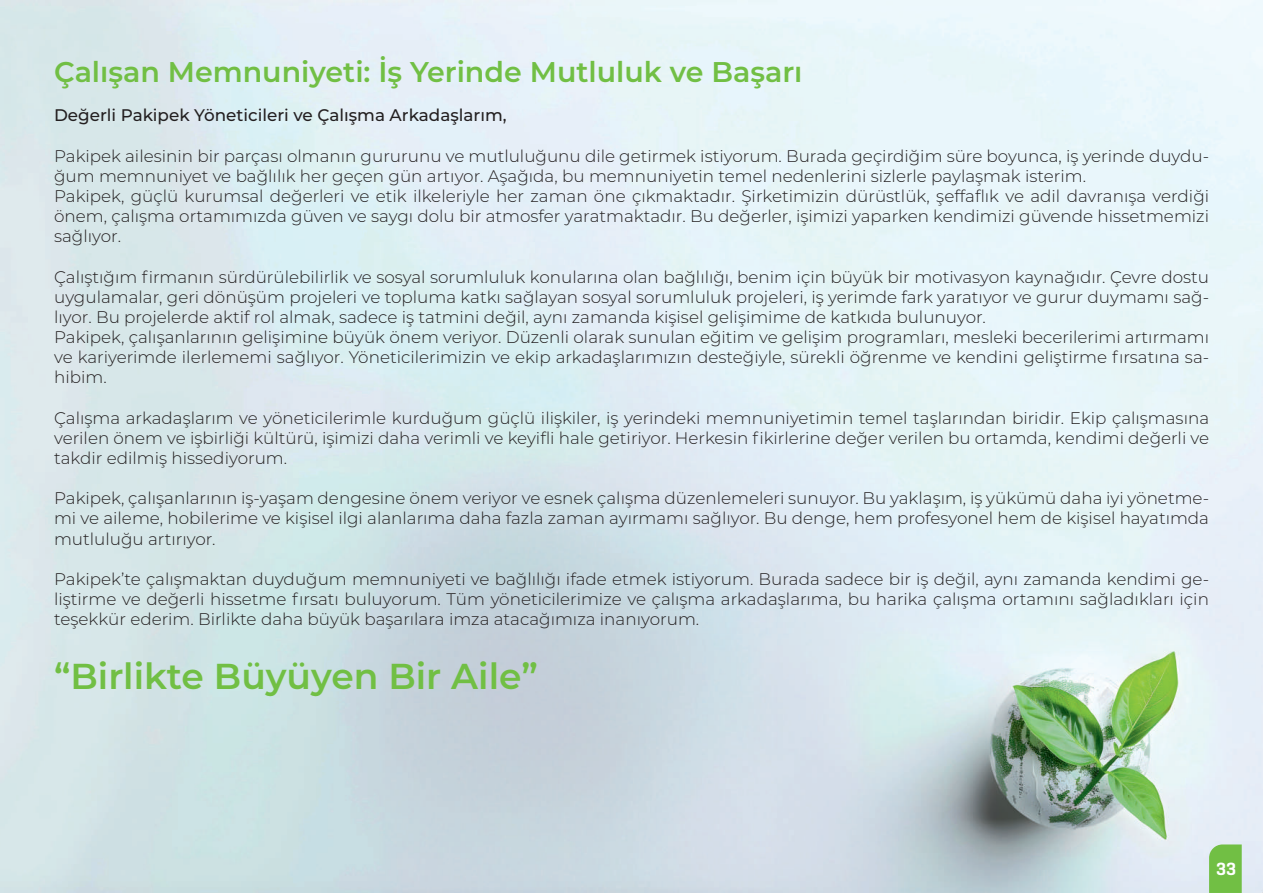
<style>
.page{position:relative;width:1263px;height:893px;background:#fff}
.page>*{position:absolute;margin:0;border:0;box-sizing:border-box;transform-origin:0 0}
.t1{font:600 36px "Montserrat";color:#71bf44}
.t2{font:600 28.5px "Montserrat";color:#71bf44}
.t3{font:600 18px "Geogrotesque";color:#fff}
.t4{font:300 16.8px/20.1px "Montserrat";color:#231f20;text-align:justify}
.t5{font:500 16.8px "Montserrat";color:#231f20}
</style>
<div class="page">
<img style="left:0;top:0;width:1263px;height:893px">
<svg style="left:1209px;top:844px;width:33px;height:49px;background:#76c04b"></svg>
<h2 class="t2" style="left:54px;top:51px;width:750px">Çalışan Memnuniyeti: İş Yerinde Mutluluk ve Başarı</h2>
<p class="t5" style="left:54px;top:104px;width:454px">Değerli Pakipek Yöneticileri ve Çalışma Arkadaşlarım,</p>
<p class="t4" style="left:54px;top:145px;width:1156px;text-align:left">Pakipek ailesinin bir parçası olmanın gururunu ve mutluluğunu dile getirmek istiyorum. Burada geçirdiğim süre boyunca, iş yerinde duydu&shy;ğum memnuniyet ve bağlılık her geçen gün artıyor. Aşağıda, bu memnuniyetin temel nedenlerini sizlerle paylaşmak isterim.<br>Pakipek, güçlü kurumsal değerleri ve etik ilkeleriyle her zaman öne çıkmaktadır. Şirketimizin dürüstlük, şeffaflık ve adil davranışa verdiği önem, çalışma ortamımızda güven ve saygı dolu bir atmosfer yaratmaktadır. Bu değerler, işimizi yaparken kendimizi güvende hissetmemizi sağlıyor.</p>
<p class="t4" style="left:54px;top:266px;width:1156px;text-align:left">Çalıştığım firmanın sürdürülebilirlik ve sosyal sorumluluk konularına olan bağlılığı, benim için büyük bir motivasyon kaynağıdır. Çevre dostu uygulamalar, geri dönüşüm projeleri ve topluma katkı sağlayan sosyal sorumluluk projeleri, iş yerimde fark yaratıyor ve gurur duymamı sağ&shy;lıyor. Bu projelerde aktif rol almak, sadece iş tatmini değil, aynı zamanda kişisel gelişimime de katkıda bulunuyor.<br>Pakipek, çalışanlarının gelişimine büyük önem veriyor. Düzenli olarak sunulan eğitim ve gelişim programları, mesleki becerilerimi artırmamı ve kariyerimde ilerlememi sağlıyor. Yöneticilerimizin ve ekip arkadaşlarımızın desteğiyle, sürekli öğrenme ve kendini geliştirme fırsatına sa&shy;hibim.</p>
<p class="t4" style="left:54px;top:407px;width:1156px">Çalışma arkadaşlarım ve yöneticilerimle kurduğum güçlü ilişkiler, iş yerindeki memnuniyetimin temel taşlarından biridir. Ekip çalışmasına verilen önem ve işbirliği kültürü, işimizi daha verimli ve keyifli hale getiriyor. Herkesin fikirlerine değer verilen bu ortamda, kendimi değerli ve takdir edilmiş hissediyorum.</p>
<p class="t4" style="left:54px;top:488px;width:1156px">Pakipek, çalışanlarının iş-yaşam dengesine önem veriyor ve esnek çalışma düzenlemeleri sunuyor. Bu yaklaşım, iş yükümü daha iyi yönetme&shy;mi ve aileme, hobilerime ve kişisel ilgi alanlarıma daha fazla zaman ayırmamı sağlıyor. Bu denge, hem profesyonel hem de kişisel hayatımda mutluluğu artırıyor.</p>
<p class="t4" style="left:54px;top:568px;width:1156px">Pakipek’te çalışmaktan duyduğum memnuniyeti ve bağlılığı ifade etmek istiyorum. Burada sadece bir iş değil, aynı zamanda kendimi ge&shy;liştirme ve değerli hissetme fırsatı buluyorum. Tüm yöneticilerimize ve çalışma arkadaşlarıma, bu harika çalışma ortamını sağladıkları için teşekkür ederim. Birlikte daha büyük başarılara imza atacağımıza inanıyorum.</p>
<h1 class="t1" style="left:54px;top:650px;width:485px">“Birlikte Büyüyen Bir Aile”</h1>
<p class="t3" style="left:1216px;top:857px;width:22px">33</p>
</div>
